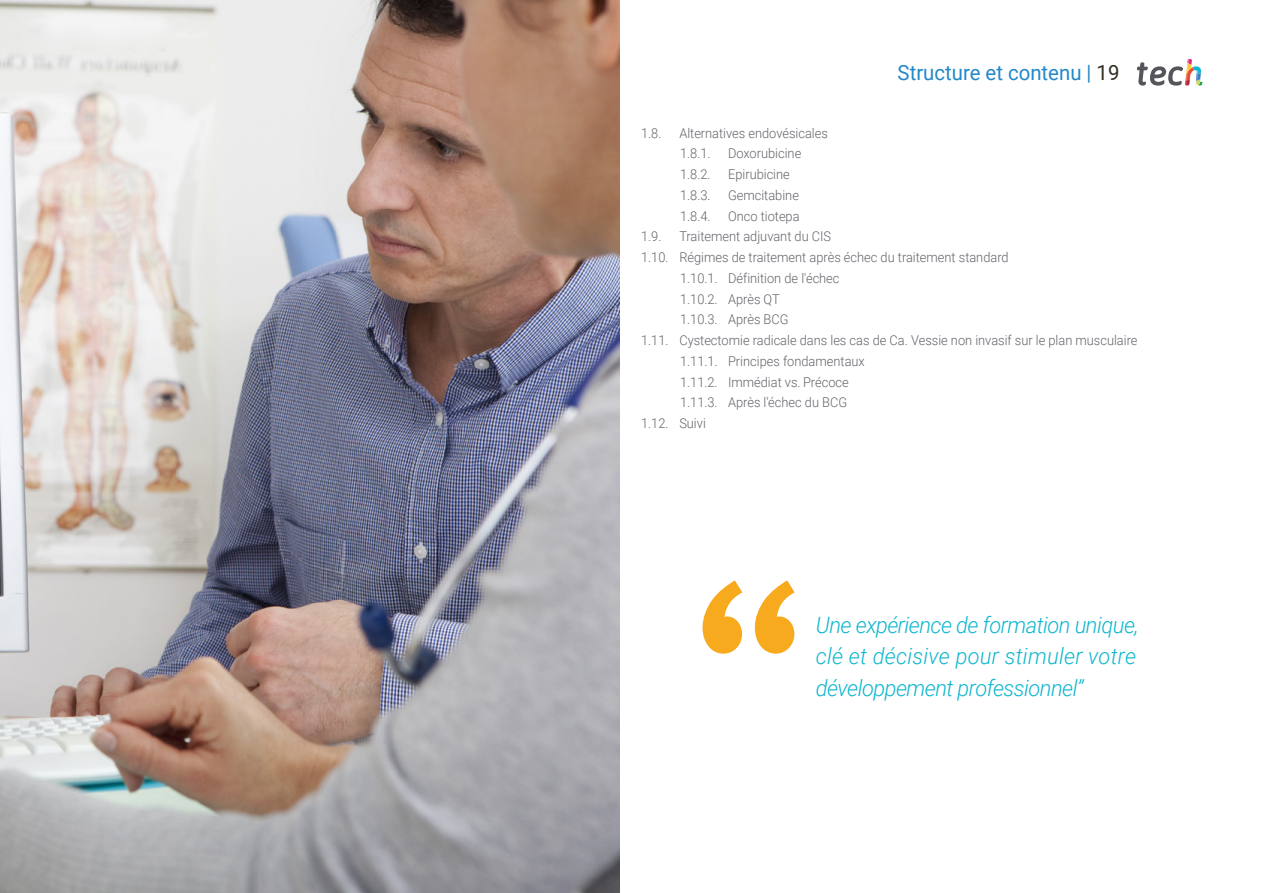
<style>
.page{position:relative;width:1263px;height:893px;background:#fff}
.page>*{position:absolute;margin:0;border:0;box-sizing:border-box;transform-origin:0 0}
.t1{font:italic 300 22.5px/31.5px "Roboto";letter-spacing:-.025em;color:#0fb6cf;text-align:justify}
.t2{font:21px "Roboto";color:#2488c9}
.t3{font:300 13.5px/20.7px "Roboto";color:#61646a;scale:.95 1}
.s1{color:#312e20}
</style>
<div class="page">
<img style="left:0;top:0;width:620px;height:893px">
<svg style="left:702px;top:580px;width:93px;height:74px"></svg>
<svg style="left:1137px;top:59px;width:65px;height:27px"></svg>
<p class="t3" style="left:641px;top:122px;width:23px">1.8.</p>
<p class="t3" style="left:679px;top:122px;width:158px">Alternatives endovésicales<br>1.8.1.</p>
<p class="t3" style="left:728px;top:143px;width:79px">Doxorubicine</p>
<p class="t3" style="left:680px;top:164px;width:34px">1.8.2.</p>
<p class="t3" style="left:728px;top:164px;width:67px">Epirubicine</p>
<p class="t3" style="left:680px;top:184px;width:34px">1.8.3.</p>
<p class="t3" style="left:728px;top:184px;width:76px">Gemcitabine</p>
<p class="t3" style="left:680px;top:205px;width:34px">1.8.4.</p>
<p class="t3" style="left:728px;top:205px;width:77px">Onco tiotepa</p>
<h2 class="t2" style="left:898px;top:57px;width:223px">Structure et contenu | <span class="s1">19</span></h2>
<p class="t3" style="left:641px;top:226px;width:23px">1.9.</p>
<p class="t3" style="left:679px;top:226px;width:161px">Traitement adjuvant du CIS</p>
<p class="t3" style="left:641px;top:247px;width:388px">1.10. Régimes de traitement après échec du traitement standard</p>
<p class="t3" style="left:680px;top:267px;width:169px">1.10.1. Définition de l'échec</p>
<p class="t3" style="left:680px;top:288px;width:106px">1.10.2. Après QT</p>
<p class="t3" style="left:680px;top:309px;width:116px">1.10.3. Après BCG</p>
<p class="t3" style="left:641px;top:330px;width:524px">1.11. Cystectomie radicale dans les cas de Ca. Vessie non invasif sur le plan musculaire</p>
<p class="t3" style="left:680px;top:350px;width:196px">1.11.1. Principes fondamentaux</p>
<p class="t3" style="left:680px;top:371px;width:179px">1.11.2. Immédiat vs. Précoce</p>
<p class="t3" style="left:680px;top:392px;width:177px">1.11.3. Après l'échec du BCG</p>
<p class="t3" style="left:641px;top:413px;width:70px">1.12. Suivi</p>
<h1 class="t1" style="left:816px;top:608px;width:324px">Une expérience de formation unique, clé et décisive pour stimuler votre développement professionnel”</h1>
</div>
